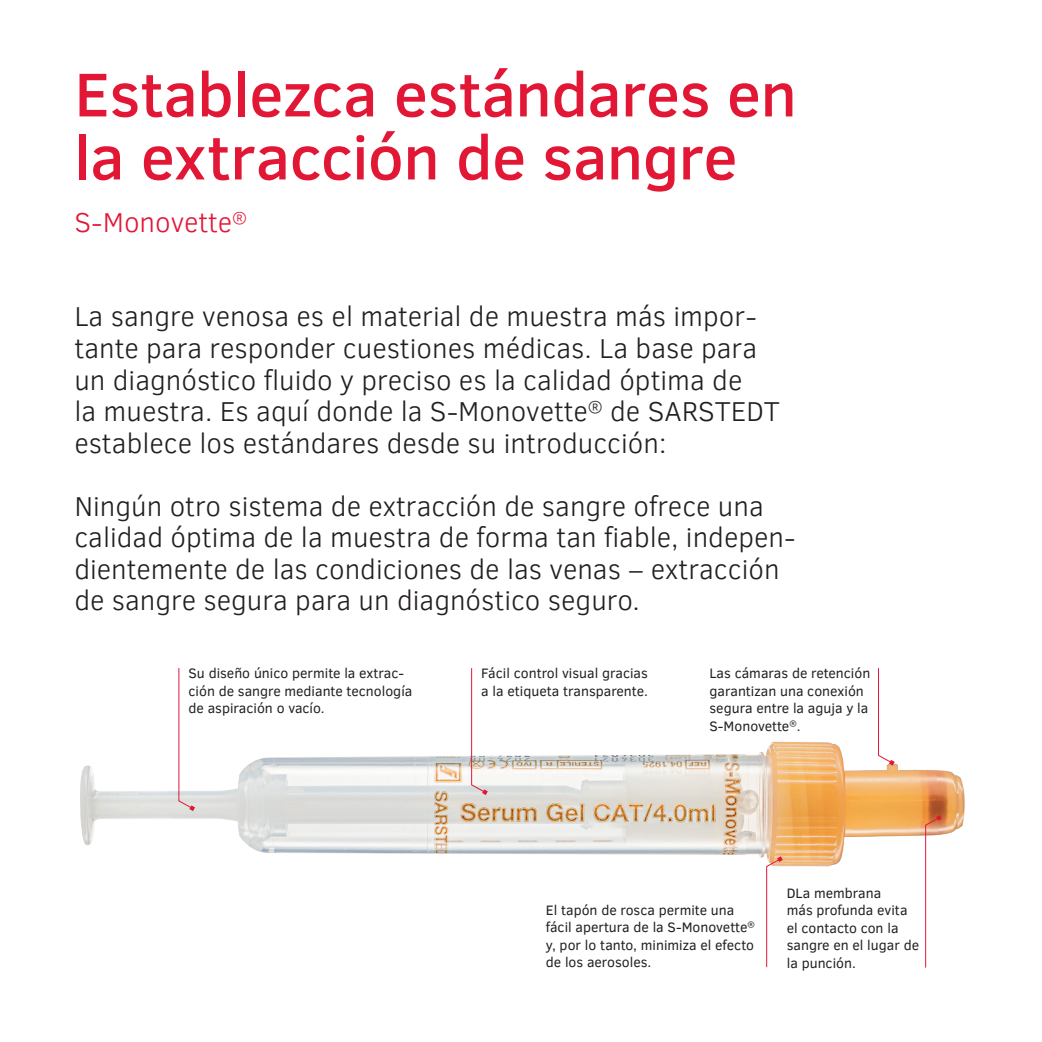
<style>
.page{position:relative;width:1042px;height:1042px;background:#fff}
.page>*{position:absolute;margin:0;border:0;box-sizing:border-box;transform-origin:0 0}
.t1{font:500 63px/63px "Clear Sans";letter-spacing:-.01em;color:#e21736}
.t2{font:300 28px/31.5px "Clear Sans";color:#231f20}
.t3{font:300 28px "Clear Sans";color:#e21736}
.t4{font:14px/17.5px "Clear Sans";color:#231f20}
</style>
<div class="page">
<img style="left:80px;top:741px;width:885px;height:126px">
<svg style="left:178px;top:668px;width:17px;height:143px"></svg>
<svg style="left:471px;top:668px;width:17px;height:127px"></svg>
<svg style="left:766px;top:856px;width:17px;height:111px"></svg>
<svg style="left:925px;top:815px;width:17px;height:153px"></svg>
<svg style="left:878px;top:668px;width:16px;height:97px"></svg>
<h1 class="t1" style="left:74px;top:62px;width:724px">Establezca estándares en la extracción de sangre</h1>
<p class="t3" style="left:74px;top:204px;width:174px">S-Monovette<sup>®</sup></p>
<p class="t2" style="left:74px;top:301px;width:707px">La sangre venosa es el material de muestra más impor&shy;tante para responder cuestiones médicas. La base para un diagnóstico fluido y preciso es la calidad óptima de<br>la muestra. Es aquí donde la S-Monovette<sup>®</sup> de SARSTEDT establece los estándares desde su introducción:</p>
<p class="t2" style="left:74px;top:490px;width:723px">Ningún otro sistema de extracción de sangre ofrece una calidad óptima de la muestra de forma tan fiable, indepen&shy;dientemente de las condiciones de las venas – extracción de sangre segura para un diagnóstico seguro.</p>
<p class="t4" style="left:189px;top:664px;width:225px">Su diseño único permite la extrac&shy;ción de sangre mediante tecnología de aspiración o vacío.</p>
<p class="t4" style="left:481px;top:664px;width:168px">Fácil control visual gracias a la etiqueta transparente.</p>
<p class="t4" style="left:709px;top:664px;width:162px">Las cámaras de retención garantizan una conexión segura entre la aguja y la<br>S-Monovette<sup>®</sup>.</p>
<p class="t4" style="left:546px;top:901px;width:210px">El tapón de rosca permite una fácil apertura de la S-Monovette<sup>® </sup>y, por lo tanto, minimiza el efecto de los aerosoles.</p>
<p class="t4" style="left:787px;top:884px;width:134px">DLa membrana<br>más profunda evita el contacto con la sangre en el lugar de la punción.</p>
</div>
